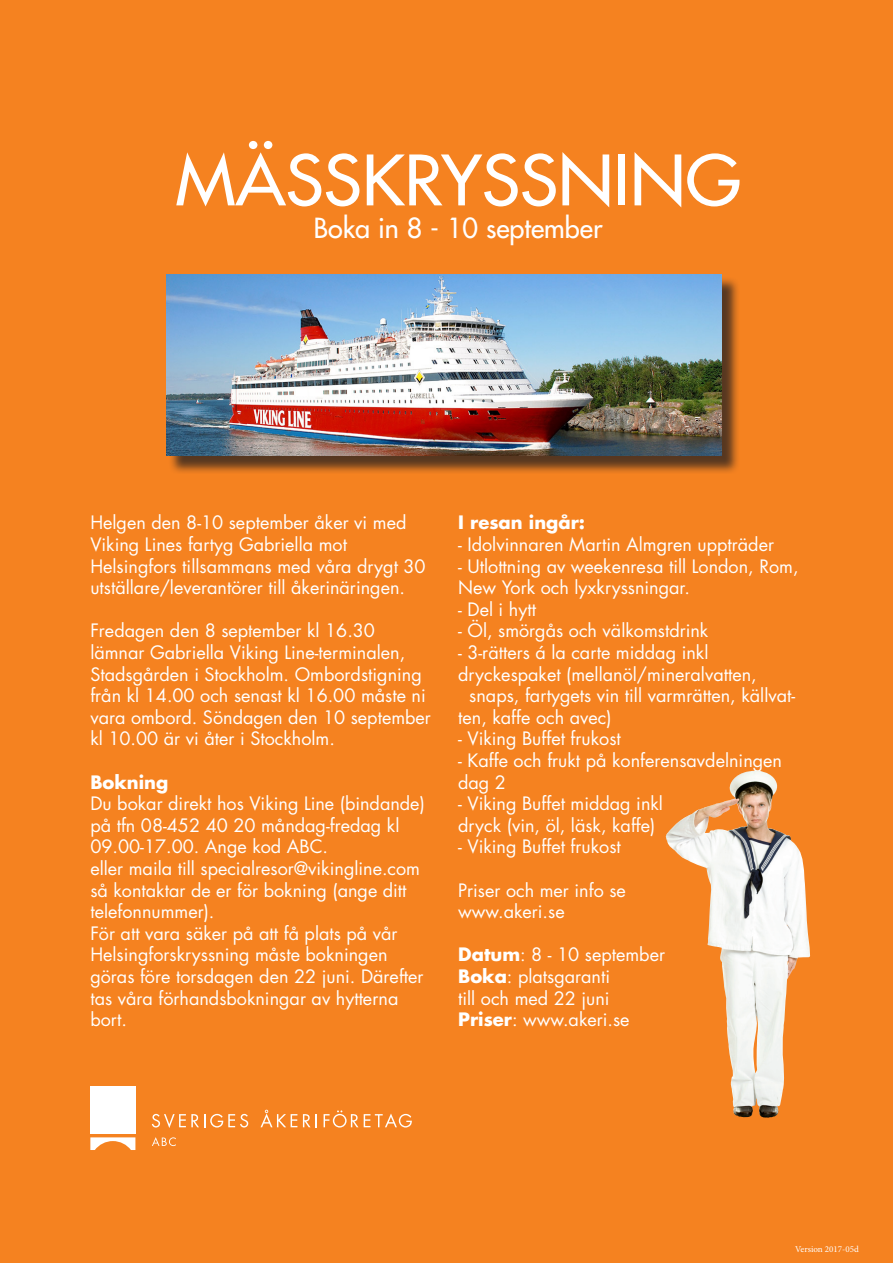
<style>
.page{position:relative;width:893px;height:1263px;background:#f58220}
.page>*{position:absolute;margin:0;border:0;box-sizing:border-box;transform-origin:0 0}
.t1{font:500 67.5px "Futura Std";color:#fff;scale:1.05 1}
.t2{font:500 27px "Futura Std";color:#fff}
.t3{font:18px/21.6px "Futura Std";color:#fff}
.t4{font:700 18px "Futura Std";color:#fff}
.t5{font:9px "Minion Pro";color:#fff}
.s1{font-weight:700}
</style>
<div class="page">
<div style="left:168px;top:277px;width:572px;height:197px;background:#231f20;opacity:.75"></div>
<img style="left:166px;top:274px;width:556px;height:182px">
<img style="left:664px;top:771px;width:146px;height:347px">
<div style="left:90px;top:1086px;width:45px;height:48px;background:#fff"></div>
<svg style="left:90px;top:1137px;width:45px;height:13px"></svg>
<svg style="left:152px;top:1114px;width:96px;height:14px"></svg>
<svg style="left:260px;top:1110px;width:37px;height:17px"></svg>
<svg style="left:303px;top:1114px;width:14px;height:13px"></svg>
<svg style="left:324px;top:1110px;width:34px;height:17px"></svg>
<svg style="left:364px;top:1113px;width:48px;height:14px"></svg>
<svg style="left:152px;top:1137px;width:24px;height:9px"></svg>
<p class="t1" style="left:175px;top:138px;width:540px">MÄSSKRYSSNING</p>
<p class="t2" style="left:314px;top:211px;width:290px">Boka in 8 - 10 september</p>
<p class="t3" style="left:90px;top:512px;width:318px">Helgen den 8-10 september åker vi med</p>
<p class="t3" style="left:90px;top:534px;width:258px">Viking Lines fartyg Gabriella mot</p>
<p class="t3" style="left:90px;top:555px;width:337px">Helsingfors tillsammans med våra drygt 30 utställare/leverantörer till åkerinäringen.</p>
<p class="t3" style="left:90px;top:620px;width:286px">Fredagen den 8 september kl 16.30</p>
<p class="t3" style="left:90px;top:642px;width:342px">lämnar Gabriella Viking Line-terminalen, Stadsgården i Stockholm. Ombordstigning från kl 14.00 och senast kl 16.00 måste ni vara ombord. Söndagen den 10 september kl 10.00 är vi åter i Stockholm.</p>
<p class="t4" style="left:90px;top:770px;width:79px">Bokning</p>
<p class="t3" style="left:90px;top:793px;width:336px">Du bokar direkt hos Viking Line (bindande) på tfn 08-452 40 20 måndag-fredag kl<br>09.00-17.00. Ange kod ABC.</p>
<p class="t3" style="left:90px;top:858px;width:331px">eller maila till specialresor@vikingline.com så kontaktar de er för bokning (ange ditt telefonnummer).</p>
<p class="t3" style="left:90px;top:923px;width:309px">För att vara säker på att få plats på vår<br>Helsingforskryssning måste bokningen</p>
<p class="t3" style="left:90px;top:966px;width:335px">göras före torsdagen den 22 juni. Därefter tas våra förhandsbokningar av hytterna bort.</p>
<p class="t4" style="left:458px;top:511px;width:128px">I resan ingår:</p>
<p class="t3" style="left:458px;top:534px;width:317px">- Idolvinnaren Martin Almgren uppträder</p>
<p class="t3" style="left:458px;top:555px;width:342px">- Utlottning av weekenresa till London, Rom,<br>New York och lyxkryssningar.</p>
<p class="t3" style="left:458px;top:599px;width:79px">- Del i hytt</p>
<p class="t3" style="left:458px;top:620px;width:252px">- Öl, smörgås och välkomstdrink</p>
<p class="t3" style="left:458px;top:642px;width:252px">- 3-rätters á la carte middag inkl</p>
<p class="t3" style="left:458px;top:663px;width:300px">dryckespaket (mellanöl/mineralvatten,</p>
<p class="t3" style="left:458px;top:685px;width:338px;text-indent:11px">snaps, fartygets vin till varmrätten, källvat&shy;ten, kaffe och avec)</p>
<p class="t3" style="left:458px;top:728px;width:164px">- Viking Buffet frukost</p>
<p class="t3" style="left:458px;top:750px;width:325px">- Kaffe och frukt på konferensavdelningen dag 2</p>
<p class="t3" style="left:458px;top:793px;width:206px">- Viking Buffet middag inkl dryck (vin, öl, läsk, kaffe)</p>
<p class="t3" style="left:458px;top:836px;width:164px">- Viking Buffet frukost</p>
<p class="t3" style="left:458px;top:879px;width:169px">Priser och mer info se</p>
<p class="t3" style="left:458px;top:901px;width:108px">www.akeri.se</p>
<p class="t3" style="left:458px;top:944px;width:208px"><span class="s1">Datum</span>: 8 - 10 september</p>
<p class="t3" style="left:458px;top:966px;width:153px"><span class="s1">Boka</span>: platsgaranti till och med 22 juni</p>
<p class="t3" style="left:458px;top:1009px;width:173px"><span class="s1">Priser</span>: www.akeri.se</p>
<p class="t5" style="left:795px;top:1243px;width:65px">Version 2017-05d</p>
</div>
